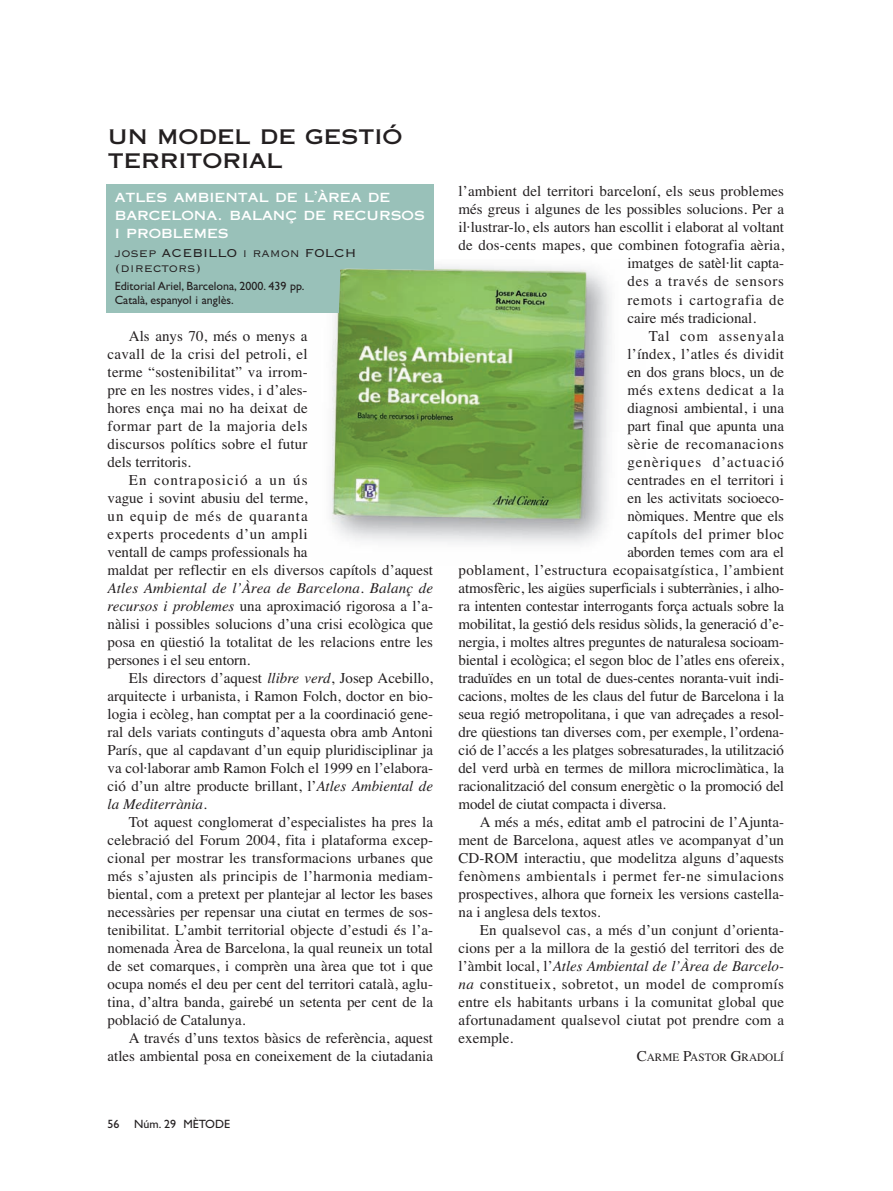
<style>
.page{position:relative;width:893px;height:1191px;background:#fff}
.page>*{position:absolute;margin:0;border:0;box-sizing:border-box;transform-origin:0 0}
.t1{font:24px/24px "Copperplate Thirty One AB";color:#231f20}
.t2{font:15px/18px "Times";color:#231f20;text-align:justify}
.t3{font:15px "Times";letter-spacing:.035em;color:#231f20}
.t4{font:15px/18px "Copperplate Thirty One AB";color:#fff}
.t5{font:15px "Times";letter-spacing:.025em;color:#231f20}
.t6{font:italic 15px "Times";color:#231f20}
.t7{font:15px "Times";letter-spacing:.065em;color:#231f20}
.t8{font:15px/15px "Copperplate Thirty Two BC";color:#231f20}
.t9{font:15px "Times";letter-spacing:.03em;color:#231f20}
.t10{font:15px "Times";letter-spacing:.055em;color:#231f20}
.t11{font:15px "Times";letter-spacing:.045em;color:#231f20}
.t12{font:15px "Times";letter-spacing:.05em;color:#231f20}
.t13{font:15px "Times";letter-spacing:.04em;color:#231f20}
.t14{font:12px/14.4px "Gill Sans";color:#231f20}
.t15{font:11.25px "Times";color:#231f20}
.s1{font-style:italic}
.s2{font-style:normal}
.s3{font-size:15px}
</style>
<div class="page">
<img style="left:330px;top:265px;width:281px;height:279px">
<div style="left:106px;top:184px;width:328px;height:129px;background:#99c1b9"></div>
<img style="left:334px;top:269px;width:251px;height:248px">
<h1 class="t1" style="left:108px;top:124px;width:296px">UN MODEL DE GESTIÓ<br>TERRITORIAL</h1>
<p class="t4" style="left:115px;top:188px;width:312px">ATLES AMBIENTAL DE L’ÀREA DE<br>BARCELONA. BALANÇ DE RECURSOS<br>I PROBLEMES</p>
<p class="t8" style="left:115px;top:244px;width:243px">josep ACEBILLO i ramon FOLCH (directors)</p>
<p class="t14" style="left:115px;top:280px;width:191px">Editorial Ariel, Barcelona, 2000. 439 pp.<br>Català, espanyol i anglès.</p>
<p class="t2" style="left:108px;top:328px;width:202px;text-indent:21px">Als anys 70, més o menys a cavall de la crisi del petroli, el terme “sostenibilitat” va irrom&shy;pre en les nostres vides, i d’ales&shy;hores ença mai no ha deixat de formar part de la majoria dels discursos polítics sobre el futur dels territoris.</p>
<p class="t2" style="left:108px;top:472px;width:327px;text-align:left;text-indent:21px">En contraposició a un ús<br>vague i sovint abusiu del terme,<br>un equip de més de quaranta<br>experts procedents d’un ampli<br>ventall de camps professionals ha<br>maldat per reflectir en els diversos capítols d’aquest</p>
<p class="t2" style="left:108px;top:580px;width:327px"><span class="s1">Atles Ambiental de l’Àrea de Barcelona. Balanç de recursos i problemes</span> una aproximació rigorosa a l’a&shy;nàlisi i possibles solucions d’una crisi ecològica que posa en qüestió la totalitat de les relacions entre les persones i el seu entorn.</p>
<p class="t2" style="left:108px;top:670px;width:327px;text-indent:21px">Els directors d’aquest <span class="s1">llibre verd</span>, Josep Acebillo, arquitecte i urbanista, i Ramon Folch, doctor en bio&shy;logia i ecòleg, han comptat per a la coordinació gene&shy;ral dels variats continguts d’aquesta obra amb Antoni París, que al capdavant d’un equip pluridisciplinar ja va col·laborar amb Ramon Folch el 1999 en l’elabora&shy;ció d’un altre producte brillant, l’<span class="s1">Atles Ambiental de la Mediterrània</span>.</p>
<p class="t2" style="left:108px;top:814px;width:327px;text-indent:21px">Tot aquest conglomerat d’especialistes ha pres la celebració del Forum 2004, fita i plataforma excep&shy;cional per mostrar les transformacions urbanes que més s’ajusten als principis de l’harmonia mediam&shy;biental, com a pretext per plantejar al lector les bases necessàries per repensar una ciutat en termes de sos&shy;tenibilitat. L’ambit territorial objecte d’estudi és l’a&shy;nomenada Àrea de Barcelona, la qual reuneix un total de set comarques, i comprèn una àrea que tot i que ocupa només el deu per cent del territori català, aglu&shy;tina, d’altra banda, gairebé un setenta per cent de la població de Catalunya.</p>
<p class="t2" style="left:108px;top:1030px;width:327px;text-align:right">A través d’uns textos bàsics de referència, aquest atles ambiental posa en coneixement de la ciutadania</p>
<p class="t14" style="left:108px;top:1118px;width:124px">56 Núm. 29 MÈTODE</p>
<p class="t2" style="left:459px;top:184px;width:327px">l’ambient del territori barceloní, els seus problemes</p>
<p class="t2" style="left:459px;top:202px;width:327px">més greus i algunes de les possibles solucions. Per a</p>
<p class="t2" style="left:459px;top:220px;width:327px">il·lustrar-lo, els autors han escollit i elaborat al voltant</p>
<p class="t2" style="left:459px;top:238px;width:327px">de dos-cents mapes, que combinen fotografia aèria,</p>
<p class="t2" style="left:627px;top:256px;width:158px">imatges de satèl·lit capta-</p>
<p class="t12" style="left:627px;top:276px;width:158px">des a través de sensors</p>
<p class="t10" style="left:627px;top:294px;width:158px">remots i cartografia de</p>
<p class="t2" style="left:627px;top:310px;width:130px">caire més tradicional.</p>
<p class="t7" style="left:649px;top:330px;width:137px">Tal com assenyala</p>
<p class="t2" style="left:627px;top:346px;width:158px">l’índex, l’atles és dividit</p>
<p class="t2" style="left:627px;top:364px;width:158px">en dos grans blocs, un de</p>
<p class="t13" style="left:627px;top:384px;width:158px">més extens dedicat a la</p>
<p class="t2" style="left:627px;top:400px;width:158px">diagnosi ambiental, i una</p>
<p class="t2" style="left:627px;top:418px;width:158px">part final que apunta una</p>
<p class="t11" style="left:627px;top:438px;width:158px">sèrie de recomanacions</p>
<p class="t7" style="left:627px;top:456px;width:158px">genèriques d’actuació</p>
<p class="t2" style="left:627px;top:472px;width:158px">centrades en el territori i</p>
<p class="t2" style="left:627px;top:490px;width:158px">en les activitats socioeco-</p>
<p class="t2" style="left:627px;top:508px;width:158px">nòmiques. Mentre que els</p>
<p class="t9" style="left:627px;top:528px;width:158px">capítols del primer bloc</p>
<p class="t2" style="left:627px;top:544px;width:158px">aborden temes com ara el</p>
<p class="t5" style="left:459px;top:564px;width:327px">poblament, l’estructura ecopaisatgística, l’ambient</p>
<p class="t2" style="left:459px;top:580px;width:327px">atmosfèric, les aigües superficials i subterrànies, i alho-</p>
<p class="t2" style="left:459px;top:598px;width:327px">ra intenten contestar interrogants força actuals sobre la</p>
<p class="t2" style="left:459px;top:616px;width:327px">mobilitat, la gestió dels residus sòlids, la generació d’e-</p>
<p class="t2" style="left:459px;top:634px;width:327px">nergia, i moltes altres preguntes de naturalesa socioam-</p>
<p class="t2" style="left:459px;top:652px;width:327px">biental i ecològica; el segon bloc de l’atles ens ofereix,</p>
<p class="t2" style="left:459px;top:670px;width:327px">traduïdes en un total de dues-centes noranta-vuit indi-</p>
<p class="t2" style="left:459px;top:688px;width:327px">cacions, moltes de les claus del futur de Barcelona i la</p>
<p class="t2" style="left:459px;top:706px;width:327px">seua regió metropolitana, i que van adreçades a resol-</p>
<p class="t2" style="left:459px;top:724px;width:327px">dre qüestions tan diverses com, per exemple, l’ordena-</p>
<p class="t2" style="left:459px;top:742px;width:327px">ció de l’accés a les platges sobresaturades, la utilització</p>
<p class="t2" style="left:459px;top:760px;width:327px">del verd urbà en termes de millora microclimàtica, la</p>
<p class="t2" style="left:459px;top:778px;width:327px">racionalització del consum energètic o la promoció del</p>
<p class="t2" style="left:459px;top:796px;width:209px">model de ciutat compacta i diversa.</p>
<p class="t2" style="left:480px;top:814px;width:306px">A més a més, editat amb el patrocini de l’Ajunta-</p>
<p class="t2" style="left:459px;top:832px;width:327px">ment de Barcelona, aquest atles ve acompanyat d’un</p>
<p class="t2" style="left:459px;top:850px;width:327px">CD-ROM interactiu, que modelitza alguns d’aquests</p>
<p class="t3" style="left:459px;top:870px;width:327px">fenòmens ambientals i permet fer-ne simulacions</p>
<p class="t2" style="left:459px;top:886px;width:327px">prospectives, alhora que forneix les versions castella-</p>
<p class="t2" style="left:459px;top:904px;width:144px">na i anglesa dels textos.</p>
<p class="t2" style="left:480px;top:922px;width:306px">En qualsevol cas, a més d’un conjunt d’orienta-</p>
<p class="t2" style="left:459px;top:940px;width:327px">cions per a la millora de la gestió del territori des de</p>
<p class="t6" style="left:459px;top:960px;width:327px"><span class="s2">l’àmbit local, l’</span>Atles Ambiental de l’Àrea de Barcelo-</p>
<p class="t3" style="left:459px;top:978px;width:327px"><span class="s1">na</span> constitueix, sobretot, un model de compromís</p>
<p class="t2" style="left:459px;top:994px;width:327px">entre els habitants urbans i la comunitat global que</p>
<p class="t2" style="left:459px;top:1012px;width:327px">afortunadament qualsevol ciutat pot prendre com a</p>
<p class="t2" style="left:459px;top:1030px;width:56px">exemple.</p>
<p class="t15" style="left:637px;top:1053px;width:149px"><span class="s3">C</span>ARME <span class="s3">P</span>ASTOR <span class="s3">G</span>RADOLÍ</p>
</div>
